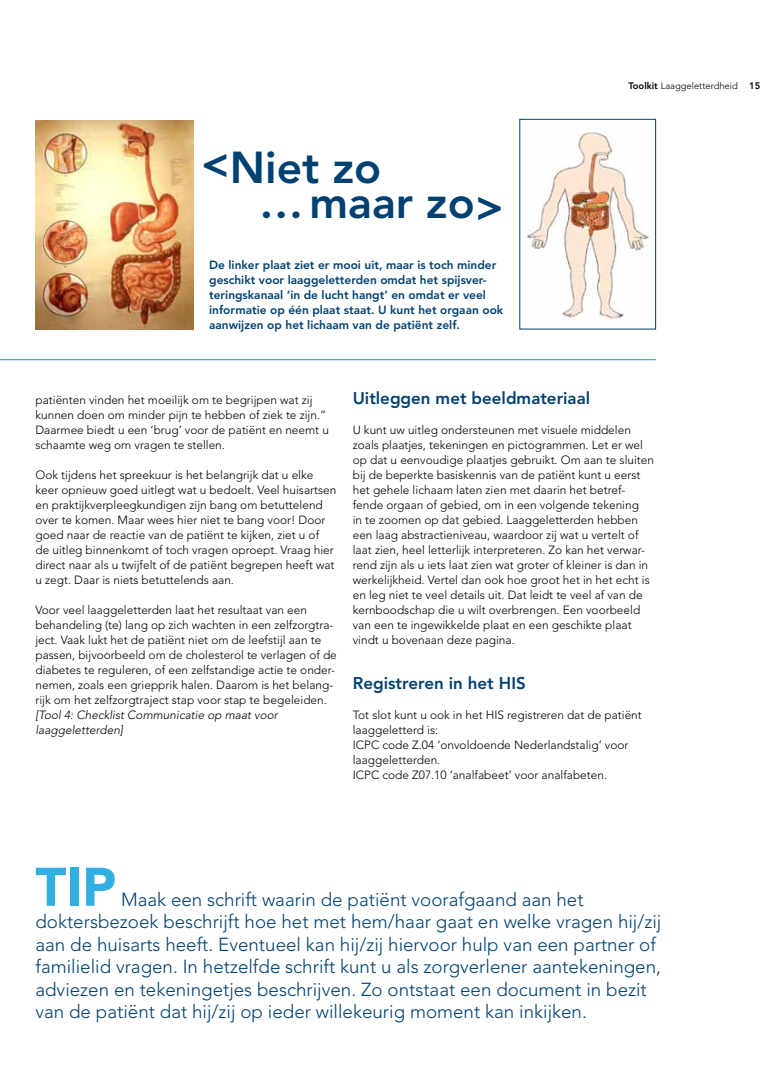
<style>
.page{position:relative;width:780px;height:1081px;background:#fff}
.page>*{position:absolute;margin:0;border:0;box-sizing:border-box;transform-origin:0 0}
.t1{font:900 53.75px "Avenir LT Std";color:#31afe1}
.t2{font:800 44.38px/35px "Avenir LT Std";color:#004171}
.t3{font:300 18.75px/22.5px "Avenir LT Std";color:#004171}
.t4{font:800 16.88px "Avenir LT Std";color:#004171}
.t5{font:300 11.88px/15px "Avenir LT Std";color:#000}
.t6{font:800 11.88px/15px "Avenir LT Std";color:#004171}
.t7{font:italic 300 11.88px/15px "Avenir LT Std";color:#000}
.t8{font:300 9.38px "Avenir LT Std";color:#000}
.s1{font-weight:800}
</style>
<div class="page">
<img style="left:526px;top:132px;width:123px;height:188px">
<img style="left:35px;top:121px;width:158px;height:209px">
<hr style="left:0;top:359px;width:656px;height:1px;background:#31afe1">
<h2 class="t2" style="left:259px;top:150px;width:247px;text-indent:-59px">&lt;N iet zo<br>… maar zo&gt;</h2>
<p class="t6" style="left:209px;top:258px;width:295px">De linker plaat ziet er mooi uit, maar is toch minder geschikt voor laaggeletterden omdat het spijsver&shy;teringskanaal ‘in de lucht hangt’ en omdat er veel informatie op één plaat staat. U kunt het orgaan ook aanwijzen op het lichaam van de patiënt zelf.</p>
<p class="t8" style="left:628px;top:81px;width:133px"><span class="s1">Toolkit</span> Laaggeletterdheid <span class="s1">15</span></p>
<p class="t5" style="left:35px;top:393px;width:295px">patiënten vinden het moeilijk om te begrijpen wat zij kunnen doen om minder pijn te hebben of ziek te zijn.” Daarmee biedt u een ‘brug’ voor de patiënt en neemt u schaamte weg om vragen te stellen.</p>
<p class="t5" style="left:35px;top:468px;width:302px">Ook tijdens het spreekuur is het belangrijk dat u elke keer opnieuw goed uitlegt wat u bedoelt. Veel huisartsen en praktijkverpleegkundigen zijn bang om betuttelend over te komen. Maar wees hier niet te bang voor! Door goed naar de reactie van de patiënt te kijken, ziet u of<br>de uitleg binnenkomt of toch vragen oproept. Vraag hier direct naar als u twijfelt of de patiënt begrepen heeft wat u zegt. Daar is niets betuttelends aan.</p>
<p class="t5" style="left:35px;top:603px;width:303px">Voor veel laaggeletterden laat het resultaat van een behandeling (te) lang op zich wachten in een zelfzorgtra&shy;ject. Vaak lukt het de patiënt niet om de leefstijl aan te passen, bijvoorbeeld om de cholesterol te verlagen of de diabetes te reguleren, of een zelfstandige actie te onder&shy;nemen, zoals een griepprik halen. Daarom is het belang&shy;rijk om het zelfzorgtraject stap voor stap te begeleiden.</p>
<p class="t7" style="left:35px;top:708px;width:244px">[Tool 4: Checklist Communicatie op maat voor laaggeletterden]</p>
<h3 class="t4" style="left:353px;top:388px;width:239px">Uitleggen met beeldmateriaal</h3>
<p class="t5" style="left:353px;top:423px;width:303px">U kunt uw uitleg ondersteunen met visuele middelen zoals plaatjes, tekeningen en pictogrammen. Let er wel op dat u eenvoudige plaatjes gebruikt. Om aan te sluiten bij de beperkte basiskennis van de patiënt kunt u eerst het gehele lichaam laten zien met daarin het betref&shy;fende orgaan of gebied, om in een volgende tekening<br>in te zoomen op dat gebied. Laaggeletterden hebben een laag abstractieniveau, waardoor zij wat u vertelt of laat zien, heel letterlijk interpreteren. Zo kan het verwar&shy;rend zijn als u iets laat zien wat groter of kleiner is dan in werkelijkheid. Vertel dan ook hoe groot het in het echt is en leg niet te veel details uit. Dat leidt te veel af van de kernboodschap die u wilt overbrengen. Een voorbeeld van een te ingewikkelde plaat en een geschikte plaat vindt u bovenaan deze pagina.</p>
<h3 class="t4" style="left:353px;top:673px;width:156px">Registreren in het HIS</h3>
<p class="t5" style="left:353px;top:708px;width:290px">Tot slot kunt u ook in het HIS registreren dat de patiënt laaggeletterd is:<br>ICPC code Z.04 ‘onvoldoende Nederlandstalig’ voor laaggeletterden.<br>ICPC code Z07.10 ‘analfabeet’ voor analfabeten.</p>
<h1 class="t1" style="left:35px;top:854px;width:82px">Tip</h1>
<p class="t3" style="left:35px;top:888px;width:627px;text-indent:86px">Maak een schrift waarin de patiënt voorafgaand aan het doktersbezoek beschrijft hoe het met hem/haar gaat en welke vragen hij/zij aan de huisarts heeft. Eventueel kan hij/zij hiervoor hulp van een partner of familielid vragen. In hetzelfde schrift kunt u als zorgverlener aantekeningen, adviezen en tekeningetjes beschrijven. Zo ontstaat een document in bezit van de patiënt dat hij/zij op ieder willekeurig moment kan inkijken.</p>
</div>
